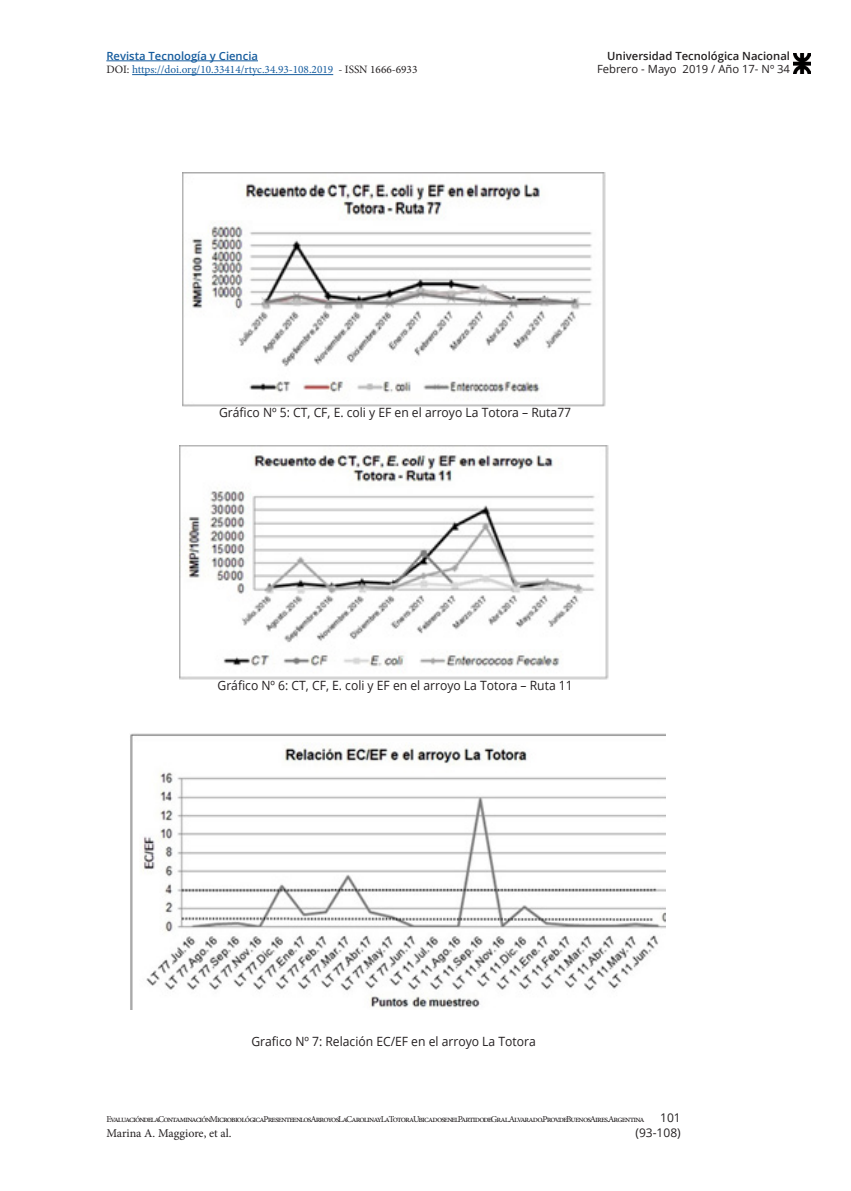
<style>
.page{position:relative;width:851px;height:1191px;background:#fff}
.page>*{position:absolute;margin:0;border:0;box-sizing:border-box;transform-origin:0 0}
.titulo_figuras_-_cua{font:12.75px "Open Sans";color:#231f20;scale:.95 1}
.t1{font:12px "Minion Pro";color:#231f20}
.t2{font:12px/15px "Open Sans";color:#231f20;text-align:right}
.t3{font:11.25px "Minion Pro";color:#175d9e}
.t4{font:600 11.25px "Open Sans";color:#231f20}
.t5{font:11.25px "Open Sans";color:#231f20}
.t6{font:600 11.25px "Open Sans";color:#175d9e}
.t7{font:9px "Minion Pro";letter-spacing:-.09em;color:#231f20}
.s1{color:#231f20}
</style>
<div class="page">
<hr style="left:106px;top:61px;width:152px;height:1px;background:#175d9e">
<hr style="left:132px;top:74px;width:201px;height:1px;background:#175d9e">
<img style="left:793px;top:54px;width:17px;height:20px">
<img style="left:182px;top:172px;width:423px;height:234px">
<img style="left:179px;top:445px;width:429px;height:234px">
<img style="left:130px;top:733px;width:535px;height:276px">
<p class="t6" style="left:106px;top:48px;width:153px">Revista Tecnología y Ciencia</p>
<p class="t3" style="left:106px;top:62px;width:312px"><span class="s1">DOI:</span> https://doi.org/10.33414/rtyc.34.93-108.2019 <span class="s1">- ISSN 1666-6933</span></p>
<p class="t4" style="left:607px;top:48px;width:184px">Universidad Tecnológica Nacional</p>
<p class="t5" style="left:597px;top:62px;width:194px">Febrero - Mayo 2019 / Año 17- Nº 34</p>
<p class="titulo_figuras_-_cua" style="left:219px;top:404px;width:372px">Gráfico Nº 5: CT, CF, E. coli y EF en el arroyo La Totora – Ruta77</p>
<p class="titulo_figuras_-_cua" style="left:217px;top:677px;width:375px">Gráfico Nº 6: CT, CF, E. coli y EF en el arroyo La Totora – Ruta 11</p>
<p class="titulo_figuras_-_cua" style="left:251px;top:1032px;width:301px">Grafico Nº 7: Relación EC/EF en el arroyo La Totora</p>
<p class="t2" style="left:635px;top:1110px;width:47px">101 (93-108)</p>
<p class="t7" style="left:106px;top:1112px;width:539px">Evaluación de la Contaminación Microbiológica Presente en los Arroyos La Carolina y La Totora Ubicados en el Partido de Gral.Alvarado.Prov.de Buenos Aires.Argentina</p>
<p class="t1" style="left:106px;top:1124px;width:127px">Marina A. Maggiore, et al.</p>
</div>
